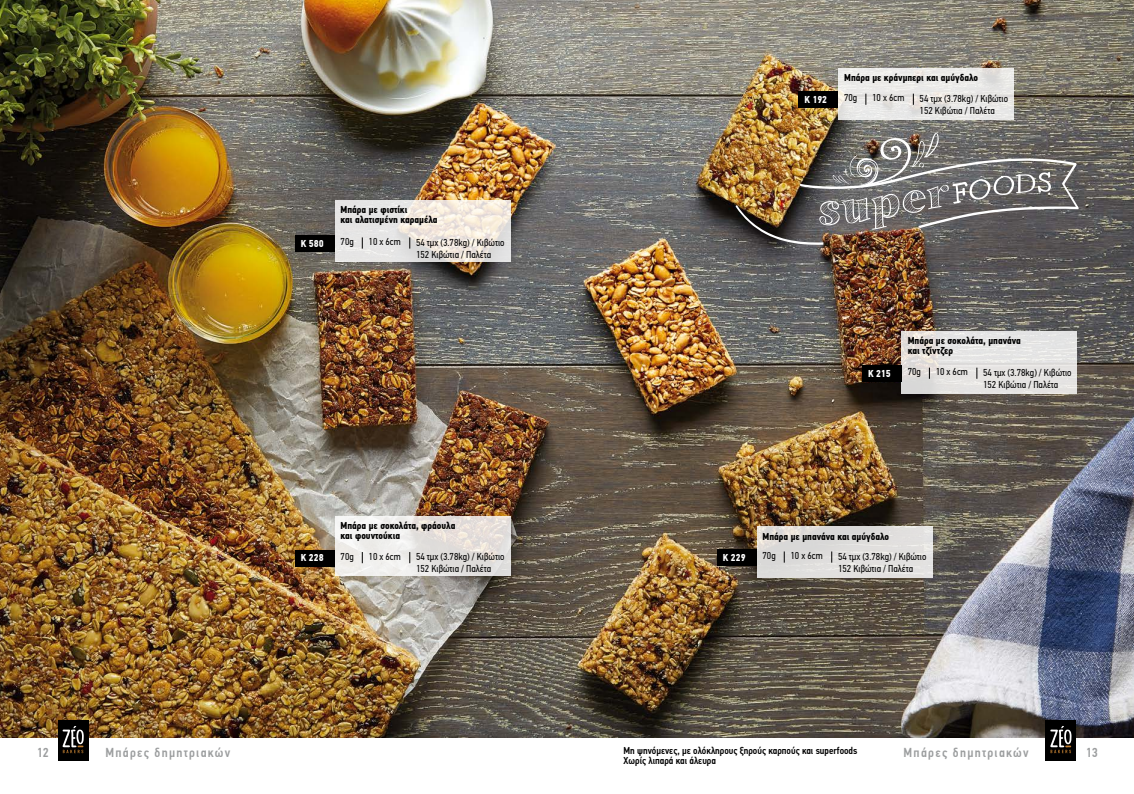
<style>
.page{position:relative;width:1134px;height:794px;background:#fff}
.page>*{position:absolute;margin:0;border:0;box-sizing:border-box;transform-origin:0 0}
.t1{font:500 13px "PF Din Text Cond Pro";letter-spacing:.1em;color:#9c9e9f}
.t2{font:10px/12px "PF Din Text Cond Pro";color:#000}
.t3{font:700 10px/10px "PF Din Text Cond Pro";color:#000}
.t4{font:500 10px/10px "PF Din Text Cond Pro";color:#000}
.t5{font:700 10px "PF Din Text Cond Pro";color:#fff}
</style>
<div class="page">
<img style="left:0;top:0;width:1134px;height:737px">
<svg style="left:335px;top:200px;width:176px;height:61px;background:#ebe6e1"></svg>
<svg style="left:335px;top:516px;width:176px;height:60px"></svg>
<svg style="left:838px;top:68px;width:176px;height:52px;background:#e9e8e6"></svg>
<svg style="left:902px;top:331px;width:175px;height:62px;background:#e4e3e1"></svg>
<div style="left:757px;top:526px;width:175px;height:52px;background:#e0dfdd"></div>
<div style="left:295px;top:236px;width:40px;height:16px;background:#000"></div>
<div style="left:295px;top:550px;width:40px;height:16px;background:#000"></div>
<div style="left:798px;top:92px;width:40px;height:16px;background:#000"></div>
<div style="left:862px;top:366px;width:40px;height:16px;background:#000"></div>
<div style="left:717px;top:550px;width:40px;height:16px;background:#000"></div>
<svg style="left:362px;top:237px;width:1px;height:12px"></svg>
<svg style="left:410px;top:237px;width:1px;height:12px"></svg>
<img style="left:735px;top:131px;width:344px;height:114px">
<div style="left:58px;top:720px;width:31px;height:40px;background:#000"></div>
<svg style="left:63px;top:726px;width:21px;height:27px"></svg>
<div style="left:1045px;top:720px;width:31px;height:40px;background:#000"></div>
<svg style="left:1050px;top:726px;width:21px;height:27px"></svg>
<p class="t5" style="left:301px;top:237px;width:24px">Κ 580</p>
<p class="t3" style="left:341px;top:205px;width:98px">Μπάρα με φιστίκι<br>και αλατισμένη καραμέλα</p>
<p class="t2" style="left:341px;top:236px;width:15px">70g</p>
<p class="t2" style="left:369px;top:236px;width:34px">10 χ 6cm</p>
<p class="t2" style="left:416px;top:236px;width:90px">54 τμχ (3.78kg) / Κιβώτιο<br>152 Kιβώτια / Παλέτα</p>
<p class="t5" style="left:301px;top:551px;width:24px">Κ 228</p>
<p class="t3" style="left:341px;top:521px;width:116px">Μπάρα με σοκολάτα, φράουλα και φουντούκια</p>
<p class="t2" style="left:341px;top:550px;width:15px">70g</p>
<p class="t2" style="left:369px;top:550px;width:34px">10 χ 6cm</p>
<p class="t2" style="left:416px;top:551px;width:90px">54 τμχ (3.78kg) / Κιβώτιο<br>152 Kιβώτια / Παλέτα</p>
<p class="t5" style="left:804px;top:93px;width:24px">Κ 192</p>
<p class="t3" style="left:844px;top:73px;width:135px">Μπάρα με κράνμπερι και αμύγδαλο</p>
<p class="t2" style="left:844px;top:92px;width:15px">70g</p>
<p class="t2" style="left:872px;top:92px;width:34px">10 χ 6cm</p>
<p class="t2" style="left:920px;top:92px;width:90px">54 τμχ (3.78kg) / Κιβώτιο<br>152 Kιβώτια / Παλέτα</p>
<p class="t5" style="left:868px;top:367px;width:24px">Κ 215</p>
<p class="t3" style="left:908px;top:335px;width:115px">Μπάρα με σοκολάτα, μπανάνα και τζίντζερ</p>
<p class="t2" style="left:908px;top:366px;width:15px">70g</p>
<p class="t2" style="left:936px;top:366px;width:34px">10 χ 6cm</p>
<p class="t2" style="left:983px;top:366px;width:90px">54 τμχ (3.78kg) / Κιβώτιο<br>152 Kιβώτια / Παλέτα</p>
<p class="t5" style="left:723px;top:551px;width:24px">Κ 229</p>
<p class="t3" style="left:762px;top:531px;width:128px">Μπάρα με μπανάνα και αμύγδαλο</p>
<p class="t2" style="left:762px;top:550px;width:15px">70g</p>
<p class="t2" style="left:790px;top:550px;width:34px">10 χ 6cm</p>
<p class="t2" style="left:838px;top:550px;width:90px">54 τμχ (3.78kg) / Κιβώτιο<br>152 Kιβώτια / Παλέτα</p>
<h1 class="t1" style="left:37px;top:744px;width:14px">12</h1>
<h1 class="t1" style="left:904px;top:744px;width:126px">Μπάρες δημητριακών</h1>
<h1 class="t1" style="left:1086px;top:744px;width:14px">13</h1>
<h1 class="t1" style="left:105px;top:744px;width:126px">Μπάρες δημητριακών</h1>
<p class="t4" style="left:624px;top:746px;width:235px">Μη ψηνόμενες, με ολόκληρους ξηρούς καρπούς και superfoods<br>Χωρίς λιπαρά και άλευρα</p>
</div>
